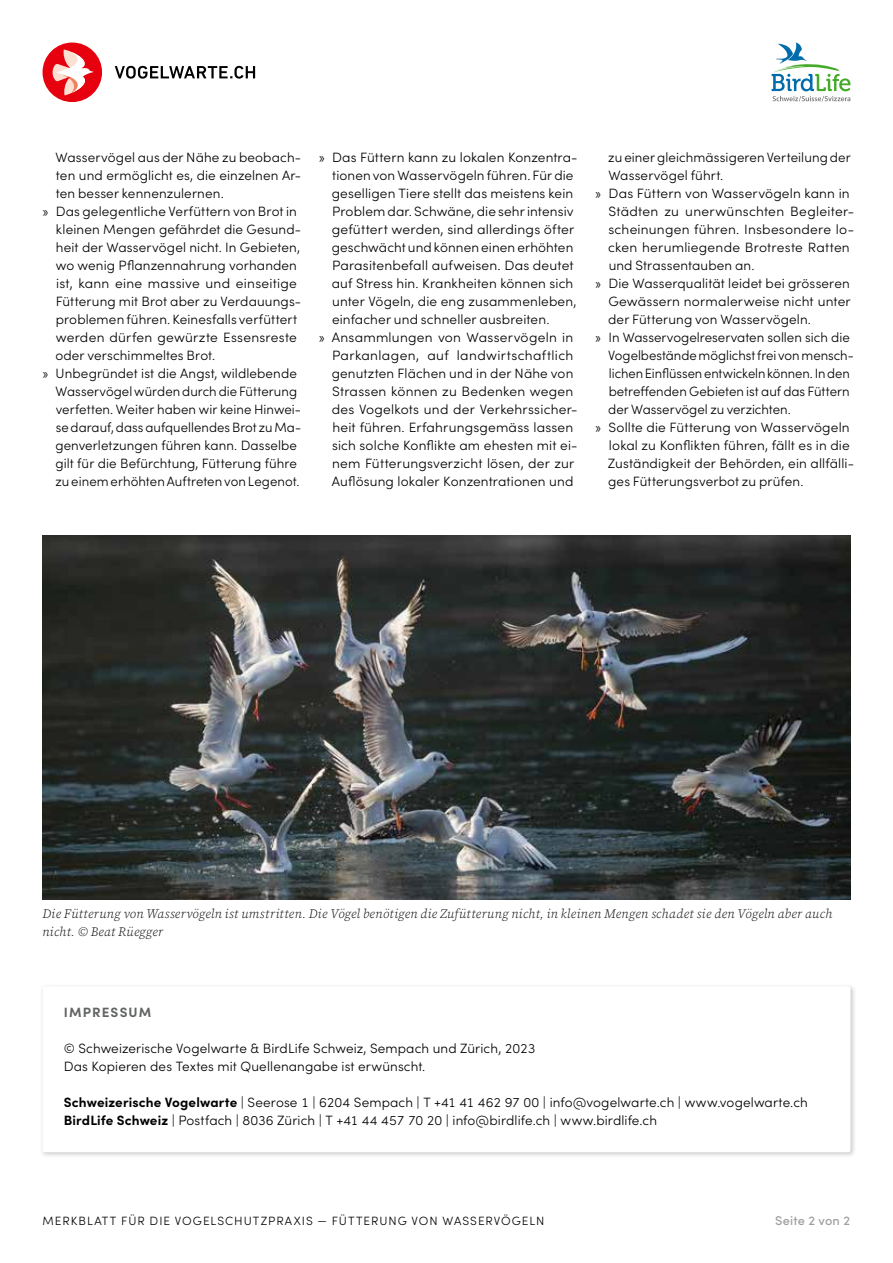
<style>
.page{position:relative;width:893px;height:1263px;background:#fff}
.page>*{position:absolute;margin:0;border:0;box-sizing:border-box;transform-origin:0 0}
.t1{font:300 13.5px/18px "Sofia Pro";letter-spacing:.01em;color:#000}
.t2{font:300 13.5px "Sofia Pro";letter-spacing:.01em;color:#000;scale:.96 1}
.t3{font:700 13.5px "Sofia Pro";letter-spacing:.08em;color:#626463}
.t4{font:italic 300 12.75px/18px "Source Serif 4 Sm Text";letter-spacing:.02em;color:#000}
.t5{font:500 12.75px "Sofia Pro";letter-spacing:.01em;color:#9d9e9e}
.t6{font:300 12px "Sofia Pro";letter-spacing:.085em;color:#000}
.s1{font-weight:700}
</style>
<div class="page">
<img style="left:43px;top:535px;width:807px;height:365px">
<div style="left:39px;top:983px;width:817px;height:175px;background:#000;opacity:.2"></div>
<div style="left:43px;top:986px;width:807px;height:166px;background:#fff;border-radius:2px"></div>
<div style="left:43px;top:43px;width:59px;height:59px;background:#e7000e;border-radius:50%"></div>
<svg style="left:53px;top:49px;width:41px;height:46px"></svg>
<svg style="left:115px;top:66px;width:140px;height:13px"></svg>
<svg style="left:772px;top:43px;width:78px;height:58px"></svg>
<p class="t1" style="left:56px;top:148px;width:247px">Wasservögel aus der Nähe zu beobach-</p>
<p class="t1" style="left:56px;top:166px;width:247px">ten und ermöglicht es, die einzelnen Ar-</p>
<p class="t1" style="left:56px;top:184px;width:169px">ten besser kennenzulernen.</p>
<p class="t1" style="left:42px;top:202px;width:256px">» Das gelegentliche Verfüttern von Brot in</p>
<p class="t1" style="left:56px;top:220px;width:247px">kleinen Mengen gefährdet die Gesund-</p>
<p class="t1" style="left:56px;top:238px;width:246px">heit der Wasservögel nicht. In Gebieten,</p>
<p class="t1" style="left:56px;top:256px;width:243px">wo wenig Pflanzennahrung vorhanden</p>
<p class="t1" style="left:56px;top:274px;width:242px">ist, kann eine massive und einseitige</p>
<p class="t1" style="left:56px;top:292px;width:247px">Fütterung mit Brot aber zu Verdauungs-</p>
<p class="t1" style="left:56px;top:310px;width:243px">problemen führen. Keinesfalls verfüttert</p>
<p class="t1" style="left:56px;top:328px;width:243px">werden dürfen gewürzte Essensreste</p>
<p class="t1" style="left:55px;top:346px;width:161px">oder verschimmeltes Brot.</p>
<p class="t1" style="left:42px;top:364px;width:256px">» Unbegründet ist die Angst, wildlebende</p>
<p class="t1" style="left:56px;top:382px;width:243px">Wasservögel würden durch die Fütterung</p>
<p class="t1" style="left:56px;top:400px;width:247px">verfetten. Weiter haben wir keine Hinwei-</p>
<p class="t1" style="left:56px;top:418px;width:247px">se darauf, dass aufquellendes Brot zu Ma-</p>
<p class="t1" style="left:55px;top:436px;width:243px">genverletzungen führen kann. Dasselbe</p>
<p class="t1" style="left:55px;top:454px;width:243px">gilt für die Befürchtung, Fütterung führe</p>
<p class="t1" style="left:55px;top:472px;width:246px">zu einem erhöhten Auftreten von Legenot.</p>
<p class="t1" style="left:319px;top:148px;width:260px">» Das Füttern kann zu lokalen Konzentra-</p>
<p class="t1" style="left:332px;top:166px;width:243px">tionen von Wasservögeln führen. Für die</p>
<p class="t1" style="left:332px;top:184px;width:243px">geselligen Tiere stellt das meistens kein</p>
<p class="t1" style="left:332px;top:202px;width:243px">Problem dar. Schwäne, die sehr intensiv</p>
<p class="t1" style="left:332px;top:220px;width:244px">gefüttert werden, sind allerdings öfter</p>
<p class="t1" style="left:332px;top:238px;width:243px">geschwächt und können einen erhöhten</p>
<p class="t1" style="left:332px;top:256px;width:243px">Parasitenbefall aufweisen. Das deutet</p>
<p class="t1" style="left:332px;top:274px;width:243px">auf Stress hin. Krankheiten können sich</p>
<p class="t1" style="left:332px;top:292px;width:246px">unter Vögeln, die eng zusammenleben,</p>
<p class="t1" style="left:332px;top:310px;width:219px">einfacher und schneller ausbreiten.</p>
<p class="t1" style="left:319px;top:328px;width:256px">» Ansammlungen von Wasservögeln in</p>
<p class="t1" style="left:332px;top:346px;width:243px">Parkanlagen, auf landwirtschaftlich</p>
<p class="t1" style="left:332px;top:364px;width:243px">genutzten Flächen und in der Nähe von</p>
<p class="t1" style="left:332px;top:382px;width:243px">Strassen können zu Bedenken wegen</p>
<p class="t1" style="left:332px;top:400px;width:247px">des Vogelkots und der Verkehrssicher-</p>
<p class="t1" style="left:332px;top:418px;width:242px">heit führen. Erfahrungsgemäss lassen</p>
<p class="t1" style="left:332px;top:436px;width:247px">sich solche Konflikte am ehesten mit ei-</p>
<p class="t1" style="left:332px;top:454px;width:244px">nem Fütterungsverzicht lösen, der zur</p>
<p class="t1" style="left:332px;top:472px;width:243px">Auflösung lokaler Konzentrationen und</p>
<p class="t1" style="left:608px;top:148px;width:244px">zu einer gleichmässigeren Verteilung der</p>
<p class="t1" style="left:608px;top:166px;width:117px">Wasservögel führt.</p>
<p class="t1" style="left:595px;top:184px;width:256px">» Das Füttern von Wasservögeln kann in</p>
<p class="t1" style="left:608px;top:202px;width:247px">Städten zu unerwünschten Begleiter-</p>
<p class="t1" style="left:608px;top:220px;width:247px">scheinungen führen. Insbesondere lo-</p>
<p class="t1" style="left:608px;top:238px;width:243px">cken herumliegende Brotreste Ratten</p>
<p class="t1" style="left:609px;top:256px;width:147px">und Strassentauben an.</p>
<p class="t1" style="left:595px;top:274px;width:256px">» Die Wasserqualität leidet bei grösseren</p>
<p class="t1" style="left:608px;top:292px;width:244px">Gewässern normalerweise nicht unter</p>
<p class="t1" style="left:608px;top:310px;width:204px">der Fütterung von Wasservögeln.</p>
<p class="t1" style="left:595px;top:328px;width:256px">» In Wasservogelreservaten sollen sich die</p>
<p class="t1" style="left:608px;top:346px;width:247px">Vogelbestände möglichst frei von mensch-</p>
<p class="t2" style="left:609px;top:364px;width:252px">lichen Einflüssen entwickeln können. In den</p>
<p class="t1" style="left:609px;top:382px;width:242px">betreffenden Gebieten ist auf das Füttern</p>
<p class="t1" style="left:608px;top:400px;width:184px">der Wasservögel zu verzichten.</p>
<p class="t1" style="left:595px;top:418px;width:256px">» Sollte die Fütterung von Wasservögeln</p>
<p class="t1" style="left:609px;top:436px;width:242px">lokal zu Konflikten führen, fällt es in die</p>
<p class="t1" style="left:608px;top:454px;width:248px">Zuständigkeit der Behörden, ein allfälli-</p>
<p class="t1" style="left:608px;top:472px;width:197px">ges Fütterungsverbot zu prüfen.</p>
<p class="t4" style="left:43px;top:905px;width:791px">Die Fütterung von Wasservögeln ist umstritten. Die Vögel benötigen die Zufütterung nicht, in kleinen Mengen schadet sie den Vögeln aber auch nicht. © Beat Rüegger</p>
<p class="t3" style="left:64px;top:1002px;width:89px">IMPRESSUM</p>
<p class="t1" style="left:64px;top:1039px;width:473px">© Schweizerische Vogelwarte &amp; BirdLife Schweiz, Sempach und Zürich, 2023<br>Das Kopieren des Textes mit Quellenangabe ist erwünscht.</p>
<p class="t1" style="left:64px;top:1093px;width:745px"><span class="s1">Schweizerische Vogelwarte</span> | Seerose 1 | 6204 Sempach | T +41 41 462 97 00 | info@vogelwarte.ch | www.vogelwarte.ch<br><span class="s1">BirdLife Schweiz</span> | Postfach | 8036 Zürich | T +41 44 457 70 20 | info@birdlife.ch | www.birdlife.ch</p>
<p class="t6" style="left:43px;top:1212px;width:503px">MERKBLATT FÜR DIE VOGELSCHUTZPRAXIS — FÜTTERUNG VON WASSERVÖGELN</p>
<p class="t5" style="left:775px;top:1211px;width:77px">Seite 2 von 2</p>
</div>
